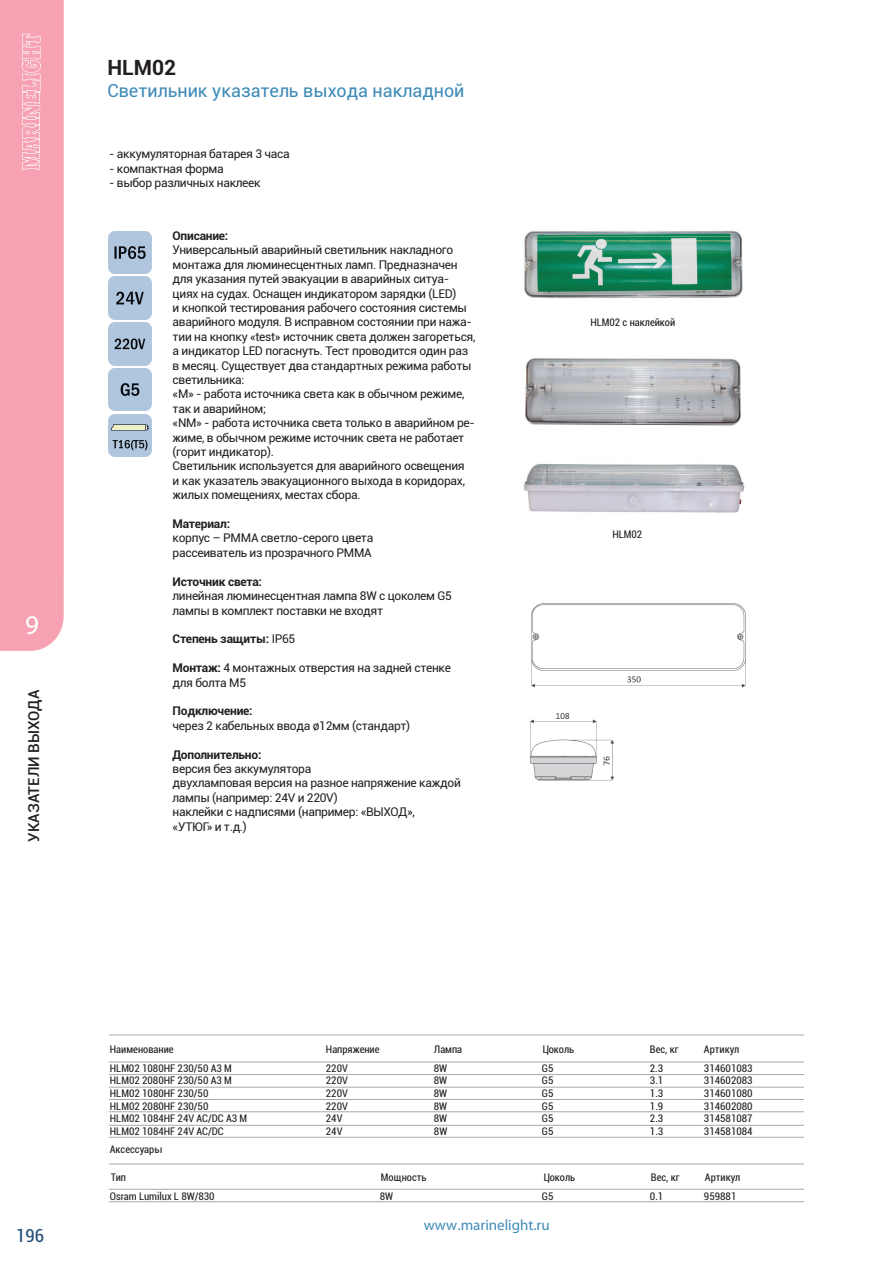
<style>
.page{position:relative;width:893px;height:1263px;background:#fff}
.page>*{position:absolute;margin:0;border:0;box-sizing:border-box;transform-origin:0 0}
.t1{font:27px "Myriad Pro";color:#fff}
.t2{font:700 21px "Roboto";color:#231f20}
.t3{font:18px "Roboto";color:#3f8bb8}
.t4{font:condensed 18px "Roboto";color:#204c77}
.t5{font:15px "Myriad Pro";color:#3f8bb8}
.t6{font:500 15px "Roboto";color:#231f20}
.t7{font:12px/14.4px "Roboto";letter-spacing:-.025em;color:#231f20}
.t8{font:700 12px "Roboto";letter-spacing:-.02em;color:#231f20}
.t9{font:condensed 10.5px "Roboto";color:#231f20}
.s1{font-weight:400}
.s2{font-weight:700}
</style>
<div class="page">
<div style="left:0;top:0;width:64px;height:651px;background:#f6a2b2"></div>
<hr style="left:109px;top:1061px;width:695px;height:1px;background:#a8a9ad">
<hr style="left:109px;top:1164px;width:695px;height:1px;background:#a8a9ad">
<hr style="left:109px;top:1034px;width:695px;height:1px;background:#a8a9ad">
<hr style="left:109px;top:1111px;width:695px;height:1px;background:#a8a9ad">
<hr style="left:109px;top:1125px;width:695px;height:1px;background:#a8a9ad">
<hr style="left:109px;top:1137px;width:695px;height:1px;background:#a8a9ad">
<hr style="left:109px;top:1087px;width:695px;height:1px;background:#a8a9ad">
<hr style="left:109px;top:1099px;width:695px;height:1px;background:#a8a9ad">
<hr style="left:109px;top:1189px;width:695px;height:1px;background:#a8a9ad">
<hr style="left:109px;top:1201px;width:695px;height:1px;background:#a8a9ad">
<hr style="left:109px;top:1074px;width:695px;height:1px;background:#a8a9ad">
<img style="left:524px;top:230px;width:219px;height:68px">
<img style="left:525px;top:358px;width:216px;height:68px">
<img style="left:524px;top:464px;width:221px;height:49px">
<img style="left:529px;top:603px;width:217px;height:178px">
<img style="left:109px;top:231px;width:42px;height:43px">
<img style="left:109px;top:277px;width:42px;height:42px">
<img style="left:109px;top:323px;width:42px;height:42px">
<img style="left:109px;top:368px;width:42px;height:43px">
<img style="left:109px;top:414px;width:42px;height:43px">
<h1 class="t1" style="left:25px;top:608px;width:15px">9</h1>
<p class="t6" style="left:23px;top:842px;width:154px;rotate:-90deg">УКАЗАТЕЛИ ВЫХОДА</p>
<h2 class="t2" style="left:107px;top:53px;width:70px">HLM02</h2>
<h3 class="t3" style="left:107px;top:78px;width:359px">Светильник указатель выхода накладной</h3>
<p class="t7" style="left:109px;top:146px;width:182px">- аккумуляторная батарея 3 часа</p>
<p class="t7" style="left:109px;top:161px;width:116px">- компактная форма</p>
<p class="t7" style="left:109px;top:175px;width:153px">- выбор различных наклеек</p>
<p class="t8" style="left:173px;top:227px;width:57px">Описание:</p>
<p class="t7" style="left:173px;top:243px;width:304px">Универсальный аварийный светильник накладного монтажа для люминесцентных ламп. Предназначен для указания путей эвакуации в аварийных ситуа&shy;циях на судах. Оснащен индикатором зарядки (LED)<br>и кнопкой тестирования рабочего состояния системы аварийного модуля. В исправном состоянии при нажа&shy;тии на кнопку «test» источник света должен загореться, а индикатор LED погаснуть. Тест проводится один раз в месяц. Существует два стандартных режима работы светильника:<br>«М» - работа источника света как в обычном режиме, так и аварийном;<br>«NM» - работа источника света только в аварийном ре&shy;жиме, в обычном режиме источник света не работает (горит индикатор).<br>Светильник используется для аварийного освещения<br>и как указатель эвакуационного выхода в коридорах, жилых помещениях, местах сбора.</p>
<p class="t8" style="left:173px;top:515px;width:59px">Материал:</p>
<p class="t7" style="left:173px;top:531px;width:202px">корпус – PMMA светло-серого цвета рассеиватель из прозрачного PMMA</p>
<p class="t8" style="left:173px;top:573px;width:91px">Источник света:</p>
<p class="t7" style="left:173px;top:588px;width:281px">линейная люминесцентная лампа 8W c цоколем G5 лампы в комплект поставки не входят</p>
<p class="t8" style="left:173px;top:630px;width:124px">Степень защиты: <span class="s1">IP65</span></p>
<p class="t7" style="left:173px;top:660px;width:280px"><span class="s2">Монтаж:</span> 4 монтажных отверстия на задней стенке для болта М5</p>
<p class="t8" style="left:173px;top:702px;width:82px">Подключение:</p>
<p class="t7" style="left:173px;top:718px;width:239px">через 2 кабельных ввода ø12мм (стандарт)</p>
<p class="t8" style="left:173px;top:746px;width:90px">Дополнительно:</p>
<p class="t7" style="left:173px;top:761px;width:290px">версия без аккумулятора<br>двухламповая версия на разное напряжение каждой лампы (например: 24V и 220V)<br>наклейки с надписями (например: «ВЫХОД»,<br>«УТЮГ» и т.д.)</p>
<p class="t9" style="left:590px;top:315px;width:86px">HLM02 с наклейкой</p>
<p class="t9" style="left:612px;top:527px;width:31px">HLM02</p>
<h3 class="t4" style="left:16px;top:1223px;width:29px">196</h3>
<p class="t9" style="left:110px;top:1042px;width:65px">Наименование</p>
<p class="t9" style="left:326px;top:1042px;width:55px">Напряжение</p>
<p class="t9" style="left:434px;top:1042px;width:30px">Лампа</p>
<p class="t9" style="left:542px;top:1042px;width:34px">Цоколь</p>
<p class="t9" style="left:650px;top:1042px;width:30px">Вес, кг</p>
<p class="t9" style="left:704px;top:1042px;width:37px">Артикул</p>
<p class="t9" style="left:110px;top:1061px;width:124px">HLM02 1080HF 230/50 A3 M</p>
<p class="t9" style="left:326px;top:1061px;width:24px">220V</p>
<p class="t9" style="left:434px;top:1061px;width:15px">8W</p>
<p class="t9" style="left:542px;top:1061px;width:13px">G5</p>
<p class="t9" style="left:650px;top:1061px;width:15px">2.3</p>
<p class="t9" style="left:704px;top:1061px;width:50px">314601083</p>
<p class="t9" style="left:110px;top:1073px;width:124px">HLM02 2080HF 230/50 A3 M</p>
<p class="t9" style="left:326px;top:1073px;width:24px">220V</p>
<p class="t9" style="left:434px;top:1073px;width:15px">8W</p>
<p class="t9" style="left:542px;top:1073px;width:13px">G5</p>
<p class="t9" style="left:650px;top:1073px;width:15px">3.1</p>
<p class="t9" style="left:704px;top:1073px;width:50px">314602083</p>
<p class="t9" style="left:110px;top:1086px;width:100px">HLM02 1080HF 230/50</p>
<p class="t9" style="left:326px;top:1086px;width:24px">220V</p>
<p class="t9" style="left:434px;top:1086px;width:15px">8W</p>
<p class="t9" style="left:542px;top:1086px;width:13px">G5</p>
<p class="t9" style="left:650px;top:1086px;width:15px">1.3</p>
<p class="t9" style="left:704px;top:1086px;width:50px">314601080</p>
<p class="t9" style="left:110px;top:1098px;width:100px">HLM02 2080HF 230/50</p>
<p class="t9" style="left:326px;top:1098px;width:24px">220V</p>
<p class="t9" style="left:434px;top:1098px;width:15px">8W</p>
<p class="t9" style="left:542px;top:1098px;width:13px">G5</p>
<p class="t9" style="left:650px;top:1098px;width:15px">1.9</p>
<p class="t9" style="left:704px;top:1098px;width:50px">314602080</p>
<p class="t9" style="left:110px;top:1111px;width:139px">HLM02 1084HF 24V AC/DC A3 M</p>
<p class="t9" style="left:326px;top:1111px;width:18px">24V</p>
<p class="t9" style="left:434px;top:1111px;width:15px">8W</p>
<p class="t9" style="left:542px;top:1111px;width:13px">G5</p>
<p class="t9" style="left:650px;top:1111px;width:15px">2.3</p>
<p class="t9" style="left:704px;top:1111px;width:50px">314581087</p>
<p class="t9" style="left:110px;top:1124px;width:115px">HLM02 1084HF 24V AC/DC</p>
<p class="t9" style="left:326px;top:1124px;width:18px">24V</p>
<p class="t9" style="left:434px;top:1124px;width:15px">8W</p>
<p class="t9" style="left:542px;top:1124px;width:13px">G5</p>
<p class="t9" style="left:650px;top:1124px;width:15px">1.3</p>
<p class="t9" style="left:704px;top:1124px;width:50px">314581084</p>
<p class="t9" style="left:110px;top:1142px;width:53px">Аксессуары</p>
<p class="t9" style="left:111px;top:1170px;width:17px">Тип</p>
<p class="t9" style="left:381px;top:1170px;width:47px">Мощность</p>
<p class="t9" style="left:543px;top:1170px;width:34px">Цоколь</p>
<p class="t9" style="left:651px;top:1170px;width:30px">Вес, кг</p>
<p class="t9" style="left:705px;top:1170px;width:37px">Артикул</p>
<p class="t9" style="left:110px;top:1188px;width:106px">Osram Lumilux L 8W/830</p>
<p class="t9" style="left:380px;top:1188px;width:15px">8W</p>
<p class="t9" style="left:542px;top:1188px;width:13px">G5</p>
<p class="t9" style="left:650px;top:1188px;width:15px">0.1</p>
<p class="t9" style="left:704px;top:1188px;width:34px">959881</p>
<p class="t5" style="left:424px;top:1216px;width:127px">www.marinelight.ru</p>
</div>
